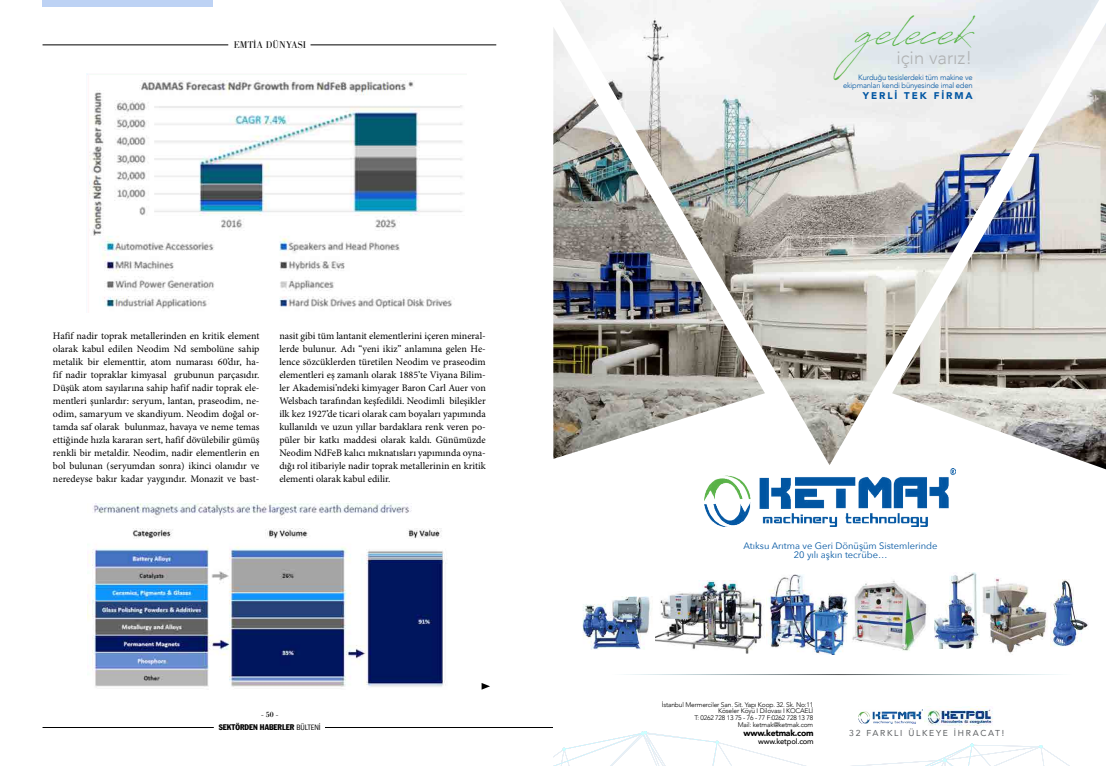
<style>
.page{position:relative;width:1106px;height:766px;background:#fff}
.page>*{position:absolute;margin:0;border:0;box-sizing:border-box;transform-origin:0 0}
.t1{font:46.9px "Antro Vectra";color:#59b447}
.t2{font:300 18.4px "Avenir";color:#b0b2b3}
.t3{font:10px/13px "Minion Pro";color:#000;text-align:justify}
.t4{font:10px "Bodoni Std";color:#000}
.t5{font:900 9.7px "Avenir";letter-spacing:.2em;color:#0055a2}
.t6{font:9.3px/9.3px "Avenir Next";color:#0055a2;text-align:center}
.t7{font:8.6px "Avenir";letter-spacing:.2em;color:#5c5f62}
.t8{font:900 8.6px "Avenir";letter-spacing:-.025em;color:#000}
.t9{font:8px "Franklin Gothic Std Condensed";color:#000}
.t10{font:8px "Bodoni Std";color:#000}
.t11{font:300 7.6px/7.6px "Avenir";letter-spacing:-.025em;color:#0055a2;text-align:right}
.t12{font:500 7.6px "Avenir";letter-spacing:-.025em;color:#000}
.t13{font:300 6.7px/6.7px "Avenir";letter-spacing:-.025em;color:#000;text-align:right}
.s1{font-family:"ITC Franklin Gothic Std Bk Cd"}
</style>
<div class="page">
<hr style="left:43px;top:727px;width:171px;height:1px;background:#000">
<hr style="left:325px;top:727px;width:456px;height:1px;background:#000">
<hr style="left:43px;top:45px;width:185px;height:1px;background:#000">
<div style="left:43px;top:0;width:170px;height:7px;background:#bdd2f4"></div>
<svg style="left:481px;top:683px;width:9px;height:6px"></svg>
<hr style="left:310px;top:45px;width:186px;height:1px;background:#000">
<img style="left:86px;top:74px;width:378px;height:235px">
<img style="left:88px;top:503px;width:358px;height:185px">
<div style="left:553px;top:0;width:553px;height:765px;background:#fff"></div>
<img style="left:560px;top:0;width:539px;height:465px">
<img style="left:892px;top:23px;width:214px;height:446px">
<img style="left:553px;top:27px;width:212px;height:431px">
<svg style="left:553px;top:731px;width:516px;height:34px"></svg>
<img style="left:704px;top:468px;width:251px;height:58px">
<img style="left:766px;top:574px;width:82px;height:80px">
<img style="left:655px;top:580px;width:108px;height:74px">
<img style="left:1051px;top:579px;width:37px;height:67px">
<img style="left:979px;top:578px;width:69px;height:76px">
<img style="left:852px;top:580px;width:75px;height:71px">
<img style="left:934px;top:572px;width:45px;height:76px">
<img style="left:858px;top:709px;width:64px;height:14px">
<img style="left:924px;top:706px;width:69px;height:21px">
<img style="left:582px;top:596px;width:68px;height:53px">
<p class="t4" style="left:234px;top:39px;width:74px">EMTİA DÜNYASI</p>
<p class="t3" style="left:53px;top:330px;width:208px">Hafif nadir toprak metallerinden en kritik element olarak kabul edilen Neodim Nd sembolüne sahip metalik bir elementtir, atom numarası 60’dır, ha&shy;fif nadir topraklar kimyasal grubunun parçasıdır.<br>Düşük atom sayılarına sahip hafif nadir toprak ele&shy;mentleri şunlardır: seryum, lantan, praseodim, ne&shy;odim, samaryum ve skandiyum. Neodim doğal or&shy;tamda saf olarak bulunmaz, havaya ve neme temas ettiğinde hızla kararan sert, hafif dövülebilir gümüş renkli bir metaldir. Neodim, nadir elementlerin en bol bulunan (seryumdan sonra) ikinci olanıdır ve neredeyse bakır kadar yaygındır. Monazit ve bast-</p>
<p class="t3" style="left:279px;top:330px;width:208px">nasit gibi tüm lantanit elementlerini içeren mineral&shy;lerde bulunur. Adı “yeni ikiz” anlamına gelen He&shy;lence sözcüklerden türetilen Neodim ve praseodim elementleri eş zamanlı olarak 1885’te Viyana Bilim&shy;ler Akademisi’ndeki kimyager Baron Carl Auer von Welsbach tarafından keşfedildi. Neodimli bileşikler ilk kez 1927’de ticari olarak cam boyaları yapımında kullanıldı ve uzun yıllar bardaklara renk veren po&shy;püler bir katkı maddesi olarak kaldı. Günümüzde Neodim NdFeB kalıcı mıknatısları yapımında oyna&shy;dığı rol itibariyle nadir toprak metallerinin en kritik elementi olarak kabul edilir.</p>
<p class="t10" style="left:261px;top:709px;width:19px">- 50 -</p>
<p class="t9" style="left:219px;top:722px;width:103px">SEKTÖRDEN HABERLER <span class="s1">BÜLTENİ</span></p>
<h1 class="t1" style="left:855px;top:-1px;width:120px">gelecek</h1>
<h2 class="t2" style="left:896px;top:47px;width:77px">için varız!</h2>
<p class="t11" style="left:843px;top:74px;width:131px">Kurduğu tesislerdeki tüm makine ve ekipmanları kendi bünyesinde imal eden</p>
<p class="t5" style="left:863px;top:87px;width:111px">YERLİ TEK FİRMA</p>
<p class="t6" style="left:743px;top:540px;width:196px">Atıksu Arıtma ve Geri Dönüşüm Sistemlerinde<br>20 yılı aşkın tecrübe…</p>
<p class="t13" style="left:662px;top:700px;width:153px">İstanbul Mermerciler San. Sit. Yapı Koop. 32. Sk. No:11<br>Köseler Köyü I Dilovası I KOCAELİ<br>T: 0262 728 13 75 - 76 - 77 F:0262 728 13 78<br>Mail: ketmak@ketmak.com</p>
<p class="t8" style="left:743px;top:725px;width:72px">www.ketmak.com</p>
<p class="t12" style="left:758px;top:734px;width:57px">www.ketpol.com</p>
<p class="t7" style="left:849px;top:726px;width:156px">32 FARKLI ÜLKEYE İHRACAT!</p>
</div>
